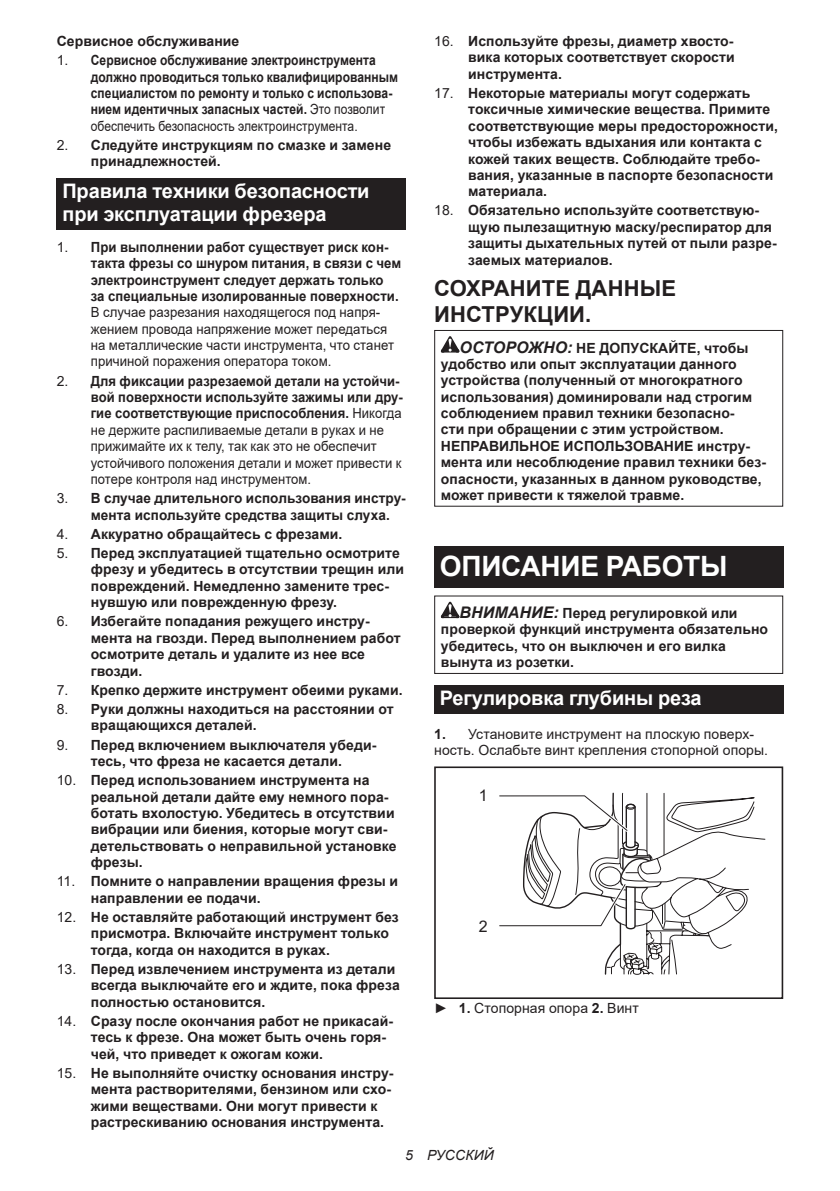
<style>
.page{position:relative;width:840px;height:1191px;background:#fff}
.page>*{position:absolute;margin:0;border:0;box-sizing:border-box;transform-origin:0 0}
.t1{font:700 28px "Arial";letter-spacing:-.01em;color:#fff}
.t2{font:700 22px/25.8px "Arial";letter-spacing:.005em;color:#231f20}
.t3{font:700 20px/23.4px "Arial";letter-spacing:-.01em;color:#fff}
.t4{font:16px "Arial";color:#231f20}
.t5{font:700 14px/16.4px "Arial";letter-spacing:.005em;color:#231f20}
.t6{font:14px/16.4px "Arial";letter-spacing:.005em;color:#231f20}
.t7{font:700 14px/16.4px "Arial";letter-spacing:.005em;color:#231f20;scale:.86 1}
.t8{font:700 14px/16.4px "Arial";letter-spacing:.005em;color:#231f20;scale:.94 1}
.t9{font:14px/16.4px "Arial";letter-spacing:.005em;color:#231f20;scale:.94 1}
.t10{font:italic 14px "Arial";letter-spacing:.005em;color:#231f20}
.s1{font-weight:400}
.s2{font-weight:700}
.s3{font-style:italic;font-size:16px}
</style>
<div class="page">
<div style="left:57px;top:178px;width:348px;height:52px;background:#231f20"></div>
<svg style="left:440px;top:336px;width:19px;height:16px"></svg>
<div style="left:434px;top:330px;width:348px;height:177px;border:1px solid #231f20"></div>
<div style="left:434px;top:546px;width:348px;height:41px;background:#231f20"></div>
<svg style="left:440px;top:602px;width:19px;height:16px"></svg>
<div style="left:434px;top:595px;width:348px;height:79px;border:1px solid #231f20"></div>
<div style="left:434px;top:685px;width:348px;height:29px;background:#231f20"></div>
<svg style="left:499px;top:792px;width:266px;height:183px"></svg>
<div style="left:434px;top:766px;width:348px;height:233px;border:2px solid #231f20"></div>
<p class="t5" style="left:57px;top:33px;width:184px">Сервисное обслуживание</p>
<p class="t7" style="left:91px;top:52px;width:359px;text-indent:-34px"><span class="s1">1.</span> Сервисное обслуживание электроинструмента должно проводиться только квалифицированным специалистом по ремонту и только с использова&shy;нием идентичных запасных частей. <span class="s1">Это позволит обеспечить безопасность электроинструмента.</span></p>
<p class="t5" style="left:91px;top:137px;width:302px;text-indent:-34px"><span class="s1">2.</span> Следуйте инструкциям по смазке и замене принадлежностей.</p>
<h3 class="t3" style="left:62px;top:179px;width:308px">Правила техники безопасности при эксплуатации фрезера</h3>
<p class="t8" style="left:91px;top:239px;width:331px;text-indent:-34px"><span class="s1">1.</span> При выполнении работ существует риск кон&shy;такта фрезы со шнуром питания, в связи с чем электроинструмент следует держать только<br>за специальные изолированные поверхности.</p>
<p class="t9" style="left:91px;top:304px;width:324px">В случае разрезания находящегося под напря&shy;жением провода напряжение может передаться на металлические части инструмента, что станет причиной поражения оператора током.</p>
<p class="t6" style="left:91px;top:372px;width:313px;text-indent:-34px">2. <span class="s2">Для фиксации разрезаемой детали на устойчи&shy;вой поверхности используйте зажимы или дру&shy;гие соответствующие приспособления.</span> Никогда не держите распиливаемые детали в руках и не прижимайте их к телу, так как это не обеспечит устойчивого положения детали и может привести к потере контроля над инструментом.</p>
<p class="t5" style="left:91px;top:490px;width:316px;text-indent:-34px"><span class="s1">3.</span> В случае длительного использования инстру&shy;мента используйте средства защиты слуха.</p>
<p class="t5" style="left:57px;top:526px;width:287px"><span class="s1">4.</span> Аккуратно обращайтесь с фрезами.</p>
<p class="t5" style="left:91px;top:545px;width:314px;text-indent:-34px"><span class="s1">5.</span> Перед эксплуатацией тщательно осмотрите фрезу и убедитесь в отсутствии трещин или повреждений. Немедленно замените трес&shy;нувшую или поврежденную фрезу.</p>
<p class="t5" style="left:91px;top:613px;width:311px;text-indent:-34px"><span class="s1">6.</span> Избегайте попадания режущего инстру&shy;мента на гвозди. Перед выполнением работ осмотрите деталь и удалите из нее все гвозди.</p>
<p class="t5" style="left:57px;top:682px;width:347px"><span class="s1">7.</span> Крепко держите инструмент обеими руками.</p>
<p class="t5" style="left:91px;top:701px;width:304px;text-indent:-34px"><span class="s1">8.</span> Руки должны находиться на расстоянии от вращающихся деталей.</p>
<p class="t5" style="left:57px;top:736px;width:321px;text-align:center"><span class="s1">9.</span> Перед включением выключателя убеди&shy;тесь, что фреза не касается детали.</p>
<p class="t5" style="left:91px;top:772px;width:307px;text-indent:-34px"><span class="s1">10.</span> Перед использованием инструмента на реальной детали дайте ему немного пора&shy;ботать вхолостую. Убедитесь в отсутствии вибрации или биения, которые могут сви&shy;детельствовать о неправильной установке фрезы.</p>
<p class="t5" style="left:91px;top:873px;width:308px;text-indent:-34px"><span class="s1">11.</span> Помните о направлении вращения фрезы и направлении ее подачи.</p>
<p class="t5" style="left:91px;top:909px;width:309px;text-indent:-34px"><span class="s1">12.</span> Не оставляйте работающий инструмент без присмотра. Включайте инструмент только тогда, когда он находится в руках.</p>
<p class="t5" style="left:91px;top:961px;width:310px;text-indent:-34px"><span class="s1">13.</span> Перед извлечением инструмента из детали всегда выключайте его и ждите, пока фреза полностью остановится.</p>
<p class="t5" style="left:91px;top:1013px;width:303px;text-indent:-34px"><span class="s1">14.</span> Сразу после окончания работ не прикасай&shy;тесь к фрезе. Она может быть очень горя&shy;чей, что приведет к ожогам кожи.</p>
<p class="t5" style="left:91px;top:1065px;width:304px;text-indent:-34px"><span class="s1">15.</span> Не выполняйте очистку основания инстру&shy;мента растворителями, бензином или схо&shy;жими веществами. Они могут привести к растрескиванию основания инструмента.</p>
<p class="t5" style="left:468px;top:33px;width:268px;text-align:justify;text-indent:-34px"><span class="s1">16.</span> Используйте фрезы, диаметр хвосто&shy;вика которых соответствует скорости инструмента.</p>
<p class="t5" style="left:468px;top:85px;width:311px;text-indent:-34px"><span class="s1">17.</span> Некоторые материалы могут содержать токсичные химические вещества. Примите соответствующие меры предосторожности, чтобы избежать вдыхания или контакта с кожей таких веществ. Соблюдайте требо&shy;вания, указанные в паспорте безопасности материала.</p>
<p class="t5" style="left:468px;top:202px;width:310px;text-indent:-34px"><span class="s1">18.</span> Обязательно используйте соответствую&shy;щую пылезащитную маску/респиратор для защиты дыхательных путей от пыли разре&shy;заемых материалов.</p>
<h2 class="t2" style="left:434px;top:276px;width:243px">СОХРАНИТЕ ДАННЫЕ<br>ИНСТРУКЦИИ.</h2>
<p class="t5" style="left:440px;top:339px;width:326px;text-indent:19px"><span class="s3">ОСТОРОЖНО:</span> НЕ ДОПУСКАЙТЕ, чтобы удобство или опыт эксплуатации данного устройства (полученный от многократного использования) доминировали над строгим соблюдением правил техники безопасно-<br>сти при обращении с этим устройством.<br>НЕПРАВИЛЬНОЕ ИСПОЛЬЗОВАНИЕ инстру&shy;мента или несоблюдение правил техники без&shy;опасности, указанных в данном руководстве, может привести к тяжелой травме.</p>
<h1 class="t1" style="left:439px;top:546px;width:289px">ОПИСАНИЕ РАБОТЫ</h1>
<p class="t5" style="left:440px;top:605px;width:328px;text-indent:19px"><span class="s3">ВНИМАНИЕ:</span> Перед регулировкой или проверкой функций инструмента обязательно убедитесь, что он выключен и его вилка вынута из розетки.</p>
<h3 class="t3" style="left:439px;top:687px;width:263px">Регулировка глубины реза</h3>
<p class="t6" style="left:434px;top:725px;width:335px"><span class="s2">1.</span> Установите инструмент на плоскую поверх&shy;ность. Ослабьте винт крепления стопорной опоры.</p>
<p class="t4" style="left:478px;top:785px;width:10px">1</p>
<p class="t4" style="left:478px;top:915px;width:10px">2</p>
<p class="t6" style="left:434px;top:999px;width:206px">► <span class="s2">1.</span> Стопорная опора <span class="s2">2.</span> Винт</p>
<p class="t10" style="left:405px;top:1146px;width:90px">5 РУССКИЙ</p>
</div>
